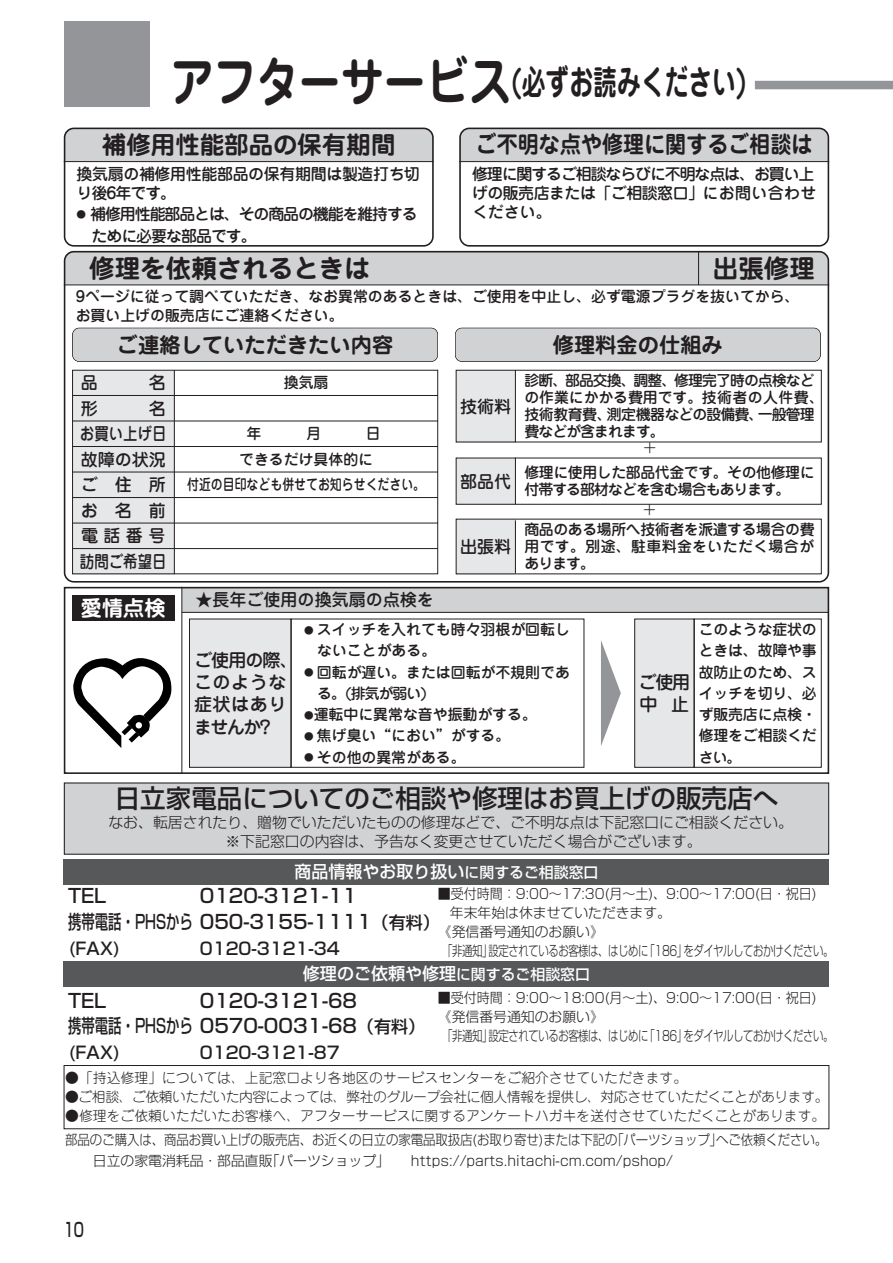
<style>
.page{position:relative;width:893px;height:1263px;background:#fff}
.page>*{position:absolute;margin:0;border:0;box-sizing:border-box;transform-origin:0 0}
.t1{font:700 34.05px "Jun 501 Pro";color:#231f20;scale:.7 1}
.t2{font:500 25.5px "Shin Go Pro";color:#231f20}
.t3{font:700 25.5px "Jun 501 Pro";color:#231f20}
.t4{font:700 24.45px "Jun 501 Pro";color:#231f20}
.t5{font:700 23.4px "Jun 501 Pro";color:#231f20;scale:.9 1}
.t6{font:700 21.3px "Jun 501 Pro";color:#231f20}
.t7{font:700 21.3px "Jun 501 Pro";color:#fff}
.t8{font:500 19.2px/25.5px "Shin Go Pro";color:#231f20}
.t9{font:500 19.2px "Shin Go Pro";color:#231f20;scale:.7 1}
.t10{font:500 18px/22.4px "Jun 34 Pro";letter-spacing:.03em;color:#231f20}
.t11{font:500 18px/22.4px "Jun 34 Pro";letter-spacing:-.05em;color:#231f20}
.t12{font:500 16.95px "Shin Go Pro";color:#fff}
.t13{font:500 16.95px "Shin Go Pro";color:#231f20}
.t14{font:500 16.95px/25.5px "Jun 34 Pro";color:#231f20;text-align:justify;scale:.85 1}
.t15{font:500 16.95px "Jun 34 Pro";color:#231f20}
.t16{font:500 15.9px/19.2px "Jun 34 Pro";letter-spacing:-.065em;color:#231f20}
.t17{font:500 15.9px/19.2px "Jun 34 Pro";letter-spacing:-.02em;color:#231f20}
.t18{font:300 15.9px "Jun 101 Pro";color:#231f20}
.t19{font:500 14.85px/21.3px "Jun 34 Pro";color:#231f20}
.t20{font:300 14.85px/19.2px "Shin Go Pro";color:#231f20}
.t21{font:500 14.85px/17px "Jun 34 Pro";letter-spacing:-.065em;color:#231f20}
.t22{font:500 14.85px/17px "Jun 34 Pro";letter-spacing:-.045em;color:#231f20}
.t23{font:300 13.8px/20.7px "Shin Go Pro";letter-spacing:-.01em;color:#231f20;scale:.9 1}
.t24{font:300 13.8px "Jun 101 Pro";color:#231f20}
.t25{font:300 13.8px "Shin Go Pro";letter-spacing:-.04em;color:#231f20;scale:.75 1}
.t26{font:300 13.8px "Shin Go Pro";letter-spacing:-.01em;color:#231f20;scale:.94 1}
.t27{font:300 13.8px "Jun 101 Pro";letter-spacing:-.03em;color:#231f20}
.t28{font:300 13.8px "Shin Go Pro";letter-spacing:-.01em;color:#231f20}
.s1{font-size:53.1px}
.s2{font-family:"Jun 101 Pro";font-weight:300;font-size:9.6px}
.s3{font-size:9.6px}
.s4{font-size:14.85px}
.s5{font-size:16.95px}
.s6{font-family:"Shin Go Pro"}
</style>
<div class="page">
<div style="left:65px;top:21px;width:85px;height:85px;background:#939598"></div>
<div style="left:755px;top:81px;width:138px;height:8px;background:#939598"></div>
<div style="left:182px;top:587px;width:646px;height:25px;background:#d1d2d4"></div>
<div style="left:634px;top:619px;width:60px;height:148px;background:#e6e7e9"></div>
<div style="left:634px;top:619px;width:60px;height:148px;border:1px solid #231f20"></div>
<div style="left:189px;top:619px;width:102px;height:148px;background:#e6e7e9"></div>
<div style="left:189px;top:619px;width:102px;height:148px;border:1px solid #231f20"></div>
<svg style="left:601px;top:640px;width:20px;height:106px"></svg>
<svg style="left:73px;top:658px;width:99px;height:90px"></svg>
<div style="left:72px;top:595px;width:102px;height:26px;background:#231f20"></div>
<hr style="left:182px;top:587px;width:1px;height:187px;background:#231f20">
<hr style="left:182px;top:612px;width:646px;height:1px;background:#231f20">
<svg style="left:64px;top:128px;width:765px;height:123px"></svg>
<svg style="left:64px;top:251px;width:765px;height:332px"></svg>
<div style="left:64px;top:587px;width:765px;height:187px;border:2px solid #231f20"></div>
<div style="left:64px;top:1065px;width:765px;height:64px;border:1px solid #231f20"></div>
<div style="left:64px;top:859px;width:765px;height:25px;background:#57585a"></div>
<div style="left:65px;top:783px;width:763px;height:71px;background:#d1d2d4"></div>
<div style="left:64px;top:782px;width:765px;height:73px;border:1px solid #231f20"></div>
<div style="left:64px;top:961px;width:765px;height:25px;background:#57585a"></div>
<h1 class="t1" style="left:171px;top:69px;width:824px"><span class="s1">アフターサービス</span>(必ずお読みください)</h1>
<h3 class="t4" style="left:102px;top:135px;width:295px">補修用性能部品の保有期間</h3>
<h3 class="t5" style="left:476px;top:136px;width:376px">ご不明な点や修理に関するご相談は</h3>
<p class="t17" style="left:77px;top:166px;width:345px">換気扇の補修用性能部品の保有期間は製造打ち切り後6年です。</p>
<p class="t16" style="left:77px;top:206px;width:343px;line-height:21.3px"><span class="s2">●</span> 補修用性能部品とは、その商品の機能を維持する　ために必要な部品です。</p>
<p class="t16" style="left:472px;top:166px;width:346px">修理に関するご相談ならびに不明な点は、お買い上げの販売店または「ご相談窓口」にお問い合わせください。</p>
<h2 class="t3" style="left:64px;top:258px;width:308px">　修理を依頼されるときは</h2>
<h2 class="t3" style="left:713px;top:258px;width:104px">出張修理</h2>
<p class="t19" style="left:76px;top:289px;width:725px;line-height:19.2px">9ページに従って調べていただき、なお異常のあるときは、ご使用を中止し、必ず電源プラグを抜いてから、お買い上げの販売店にご連絡ください。</p>
<h3 class="t6" style="left:117px;top:336px;width:278px">ご連絡していただきたい内容</h3>
<h3 class="t6" style="left:553px;top:336px;width:172px">修理料金の仕組み</h3>
<p class="t14" style="left:80px;top:423px;width:104px">お買い上げ日故障の状況ご　住　所お　名　前電話番号</p>
<p class="t14" style="left:80px;top:551px;width:104px">訪問ご希望日</p>
<h3 class="t7" style="left:81px;top:600px;width:87px">愛情点検</h3>
<p class="t19" style="left:284px;top:374px;width:46px">換気扇</p>
<p class="t19" style="left:187px;top:449px;width:240px;line-height:25.5px;text-align:center">できるだけ具体的に<br>付近の目印なども併せてお知らせください。</p>
<p class="t15" style="left:196px;top:593px;width:240px">★長年ご使用の換気扇の点検を</p>
<p class="t15" style="left:460px;top:400px;width:53px">技術料</p>
<p class="t15" style="left:460px;top:475px;width:53px">部品代</p>
<p class="t15" style="left:460px;top:540px;width:53px">出張料</p>
<p class="t21" style="left:524px;top:374px;width:301px">診断、部品交換、調整、修理完了時の点検などの作業にかかる費用です。技術者の人件費、技術教育費、測定機器などの設備費、一般管理費などが含まれます。</p>
<p class="t18" style="left:644px;top:442px;width:14px">+</p>
<p class="t22" style="left:524px;top:466px;width:292px">修理に使用した部品代金です。その他修理に付帯する部材などを含む場合もあります。</p>
<p class="t19" style="left:524px;top:523px;width:292px;line-height:17px;text-align:justify">商品のある場所へ技術者を派遣する場合の費用です。別途、駐車料金をいただく場合があります。</p>
<p class="t18" style="left:643px;top:503px;width:14px">+</p>
<p class="t10" style="left:194px;top:651px;width:105px">ご使用の際、このような症状はありませんか?</p>
<p class="t19" style="left:317px;top:621px;width:254px;text-indent:-13px"><span class="s3">●</span> スイッチを入れても時々羽根が回転しないことがある。</p>
<p class="t19" style="left:317px;top:663px;width:254px;text-indent:-13px"><span class="s3">●</span> 回転が遅い。または回転が不規則である。(排気が弱い)</p>
<p class="t19" style="left:304px;top:706px;width:234px"><span class="s3">●</span>運転中に異常な音や振動がする。</p>
<p class="t19" style="left:304px;top:727px;width:208px"><span class="s3">●</span> 焦げ臭い“におい”がする。</p>
<p class="t19" style="left:304px;top:748px;width:163px"><span class="s3">●</span> その他の異常がある。</p>
<p class="t11" style="left:638px;top:673px;width:53px">ご使用中　止</p>
<p class="t19" style="left:699px;top:621px;width:119px;text-align:justify">このような症状のときは、故障や事故防止のため、スイッチを切り、必ず販売店に点検・修理をご相談ください。</p>
<h2 class="t2" style="left:115px;top:789px;width:665px">日立家電品についてのご相談や修理はお買上げの販売店へ</h2>
<p class="t20" style="left:225px;top:814px;width:569px;text-indent:-117px">なお、転居されたり、贈物でいただいたものの修理などで、ご不明な点は下記窓口にご相談ください。※下記窓口の内容は、予告なく変更させていただく場合がございます。</p>
<p class="t12" style="left:294px;top:865px;width:306px">商品情報やお取り扱い<span class="s4">に関するご相談窓口</span></p>
<p class="t26" style="left:438px;top:888px;width:404px">■受付時間：9:00～17:30(月～土)、9:00～17:00(日・祝日)</p>
<p class="t28" style="left:450px;top:907px;width:223px">年末年始は休ませていただきます。</p>
<p class="t28" style="left:438px;top:927px;width:167px">《発信番号通知のお願い》</p>
<p class="t25" style="left:442px;top:946px;width:523px">「非通知」設定されているお客様は、はじめに「186」をダイヤルしておかけください。</p>
<p class="t8" style="left:200px;top:886px;width:159px">0120-3121-11</p>
<p class="t13" style="left:200px;top:942px;width:141px">0120-3121-34</p>
<p class="t8" style="left:68px;top:990px;width:359px">TEL<br>携帯電話・PHSから 0570-0031-68<span class="s5">（有料）</span></p>
<p class="t13" style="left:68px;top:1046px;width:54px">(FAX)</p>
<p class="t8" style="left:68px;top:886px;width:373px">TEL<br>携帯電話・PHSから 050-3155-1111<span class="s5">（有料）</span></p>
<p class="t13" style="left:68px;top:942px;width:54px">(FAX)</p>
<p class="t12" style="left:303px;top:967px;width:289px">修理のご依頼や修理<span class="s4">に関するご相談窓口</span></p>
<p class="t26" style="left:438px;top:992px;width:404px">■受付時間：9:00～18:00(月～土)、9:00～17:00(日・祝日)</p>
<p class="t28" style="left:438px;top:1012px;width:167px">《発信番号通知のお願い》</p>
<p class="t25" style="left:442px;top:1031px;width:523px">「非通知」設定されているお客様は、はじめに「186」をダイヤルしておかけください。</p>
<p class="t8" style="left:200px;top:990px;width:159px">0120-3121-68</p>
<p class="t13" style="left:200px;top:1046px;width:141px">0120-3121-87</p>
<p class="t24" style="left:65px;top:1073px;width:623px"><span class="s6">●</span>「持込修理」については、上記窓口より各地区のサービスセンターをご紹介させていただきます。</p>
<p class="t27" style="left:65px;top:1092px;width:765px"><span class="s6">●</span>ご相談、ご依頼いただいた内容によっては、弊社のグループ会社に個人情報を提供し、対応させていただくことがあります。</p>
<p class="t24" style="left:65px;top:1111px;width:762px"><span class="s6">●</span>修理をご依頼いただいたお客様へ、アフターサービスに関するアンケートハガキを送付させていただくことがあります。</p>
<p class="t23" style="left:65px;top:1131px;width:848px">部品のご購入は、商品お買い上げの販売店、お近くの日立の家電品取扱店(お取り寄せ)または下記の｢パーツショップ｣へご依頼ください。　　日立の家電消耗品・部品直販｢パーツショップ｣　　https://parts.hitachi-cm.com/pshop/</p>
<p class="t9" style="left:64px;top:1223px;width:31px">10</p>
</div>
